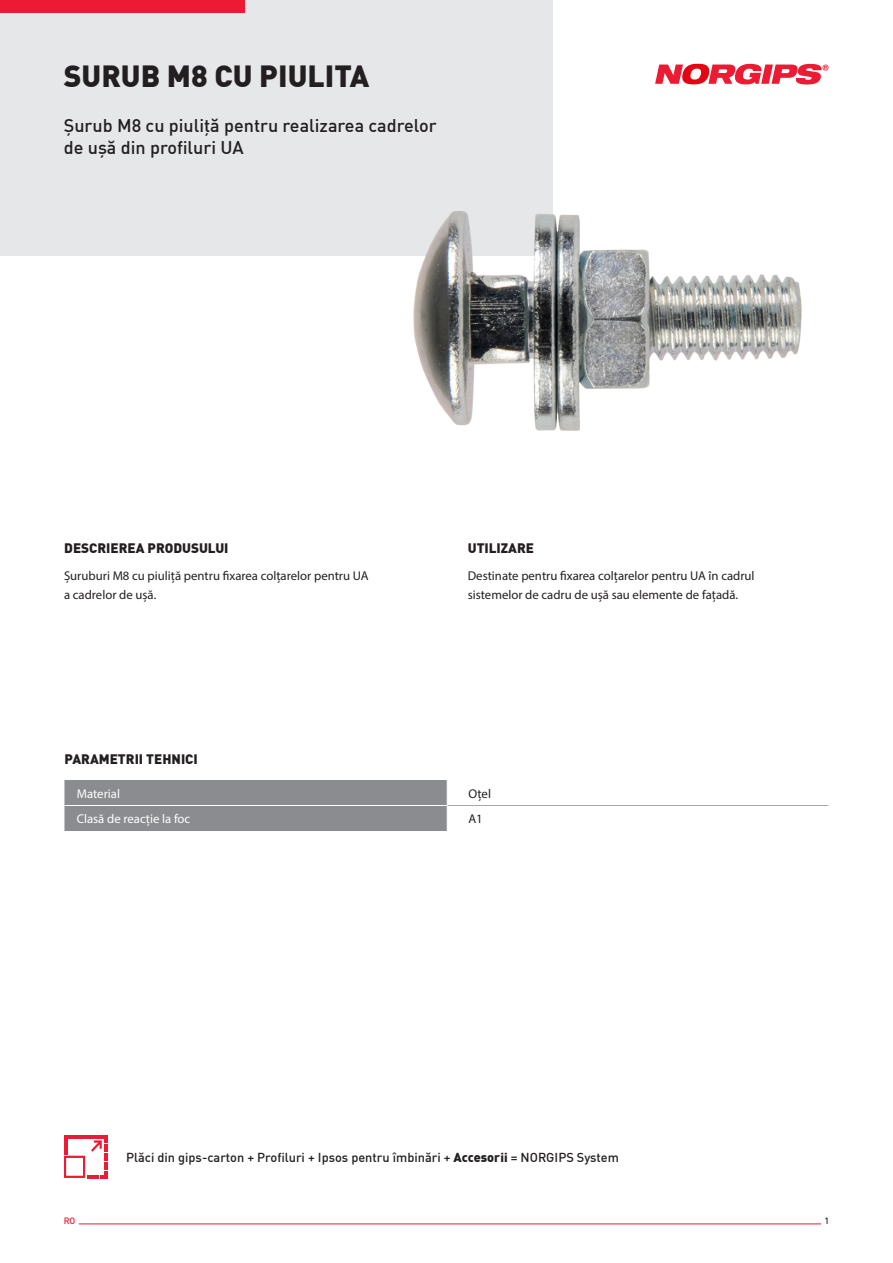
<style>
.page{position:relative;width:893px;height:1263px;background:#fff}
.page>*{position:absolute;margin:0;border:0;box-sizing:border-box;transform-origin:0 0}
.t1{font:900 30px "DIN Offc Pro";color:#231f20}
.t2{font:500 18px/22.5px "DIN Offc Pro";color:#231f20}
.header_2{font:900 13.5px "DIN Offc Pro";color:#231f20}
.txt{font:12.75px/19.5px "Myriad Pro";color:#231f20}
.t3{font:500 12.75px "DIN Offc Pro";color:#231f20}
.t4{font:12.75px "Myriad Pro";color:#fff}
.t5{font:500 9px "DIN Offc Pro";color:#ed1a33}
.t6{font:500 9px "DIN Offc Pro";color:#231f20}
.s1{font-weight:900}
</style>
<div class="page">
<div style="left:0;top:0;width:553px;height:255px;background:#e6e7e9"></div>
<div style="left:0;top:0;width:244px;height:13px;background:#ed1a33"></div>
<svg style="left:655px;top:64px;width:173px;height:20px"></svg>
<hr style="left:79px;top:1223px;width:742px;height:1px;background:#ed1a33">
<svg style="left:64px;top:1135px;width:43px;height:44px"></svg>
<div style="left:64px;top:780px;width:384px;height:51px;background:#8a8c8f"></div>
<hr style="left:448px;top:805px;width:380px;height:1px;background:#a8a9ad">
<img style="left:366px;top:211px;width:436px;height:220px">
<p class="t1" style="left:64px;top:52px;width:307px">SURUB M8 CU PIULITA</p>
<p class="t2" style="left:64px;top:113px;width:374px">Șurub M8 cu piuliță pentru realizarea cadrelor de ușă din profiluri UA</p>
<p class="header_2" style="left:64px;top:537px;width:166px">DESCRIEREA PRODUSULUI</p>
<p class="header_2" style="left:468px;top:537px;width:68px">UTILIZARE</p>
<p class="txt" style="left:64px;top:565px;width:306px">Șuruburi M8 cu piuliță pentru fixarea colțarelor pentru UA a cadrelor de ușă.</p>
<p class="header_2" style="left:65px;top:748px;width:135px">PARAMETRII TEHNICI</p>
<p class="txt" style="left:468px;top:565px;width:288px">Destinate pentru fixarea colțarelor pentru UA în cadrul sistemelor de cadru de ușă sau elemente de fațadă.</p>
<p class="t4" style="left:77px;top:785px;width:45px">Material</p>
<p class="txt" style="left:468px;top:783px;width:24px">Oțel</p>
<p class="t4" style="left:77px;top:811px;width:115px">Clasă de reacție la foc</p>
<p class="txt" style="left:468px;top:809px;width:16px">A1</p>
<p class="t3" style="left:126px;top:1147px;width:494px">Plăci din gips-carton + Profiluri + Ipsos pentru îmbinări + <span class="s1">Accesorii</span> = NORGIPS System</p>
<p class="t5" style="left:64px;top:1214px;width:13px">RO</p>
<p class="t6" style="left:824px;top:1214px;width:6px">1</p>
</div>
